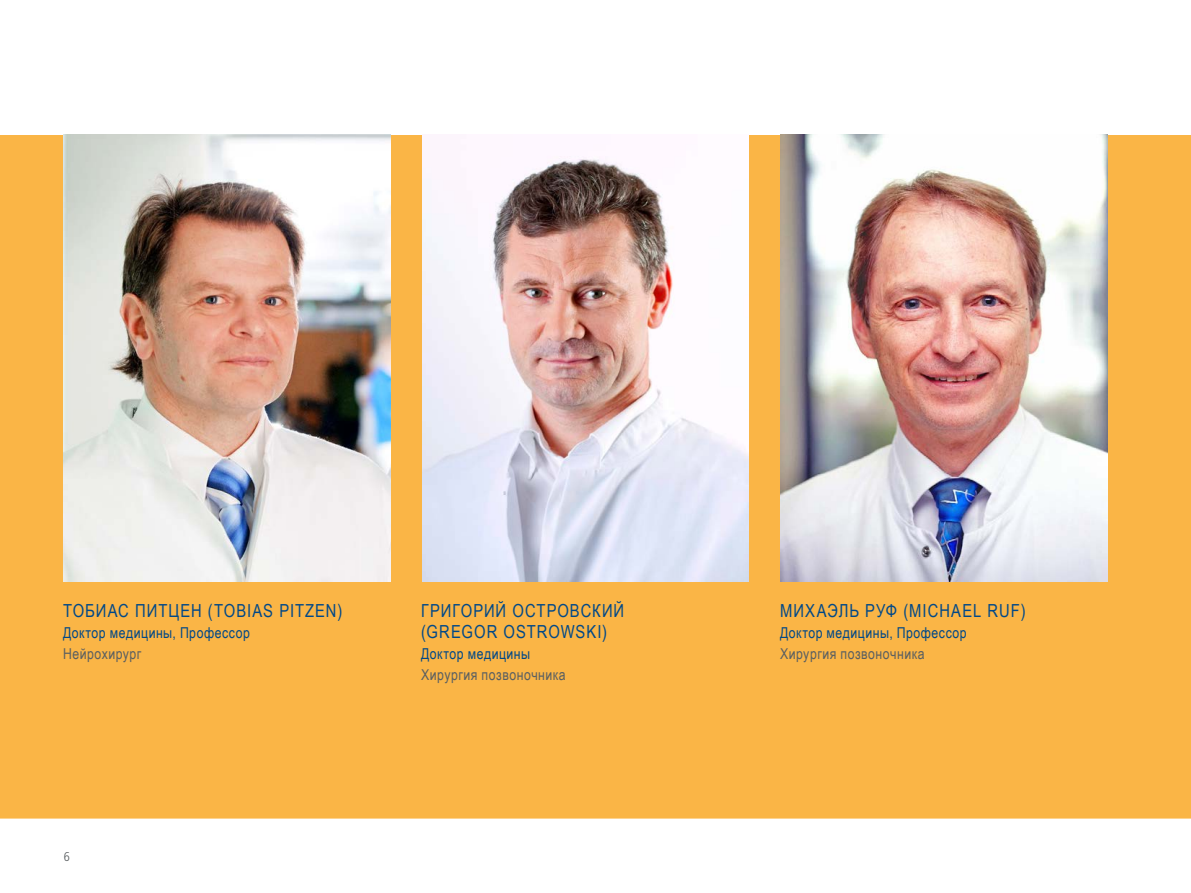
<style>
.page{position:relative;width:1191px;height:893px;background:#fff}
.page>*{position:absolute;margin:0;border:0;box-sizing:border-box;transform-origin:0 0}
._02_SRH_KL_IB_Conten{font:18px/21.3px "Arial Narrow";letter-spacing:.055em;color:#004888}
._02_SRH_KL_IB_Conten-2{font:15px "Arial Narrow";letter-spacing:.035em;color:#004888}
._02_SRH_KL_IB_Conten-3{font:15px "Arial Narrow";letter-spacing:.035em;color:#5a5f61}
.t1{font:300 condensed 12.75px "Frutiger LT Std";color:#5a5f61}
</style>
<div class="page">
<div style="left:0;top:135px;width:1191px;height:684px;background:#fab546"></div>
<img style="left:64px;top:135px;width:326px;height:446px">
<img style="left:422px;top:135px;width:327px;height:446px">
<img style="left:781px;top:135px;width:326px;height:446px">
<p class="_02_SRH_KL_IB_Conten" style="left:63px;top:599px;width:281px">ТОБИАС ПИТЦЕН (TOBIAS PITZEN)</p>
<p class="_02_SRH_KL_IB_Conten-2" style="left:63px;top:622px;width:188px">Доктор медицины, Профессор</p>
<p class="_02_SRH_KL_IB_Conten-3" style="left:63px;top:643px;width:80px">Нейрохирург</p>
<p class="t1" style="left:64px;top:849px;width:8px">6</p>
<p class="_02_SRH_KL_IB_Conten" style="left:421px;top:599px;width:204px">ГРИГОРИЙ ОСТРОВСКИЙ (GREGOR OSTROWSKI)</p>
<p class="_02_SRH_KL_IB_Conten-2" style="left:421px;top:643px;width:111px">Доктор медицины</p>
<p class="_02_SRH_KL_IB_Conten-3" style="left:421px;top:664px;width:146px">Хирургия позвоночника</p>
<p class="_02_SRH_KL_IB_Conten" style="left:780px;top:599px;width:247px">МИХАЭЛЬ РУФ (MICHAEL RUF)</p>
<p class="_02_SRH_KL_IB_Conten-2" style="left:780px;top:622px;width:188px">Доктор медицины, Профессор</p>
<p class="_02_SRH_KL_IB_Conten-3" style="left:780px;top:643px;width:146px">Хирургия позвоночника</p>
</div>
